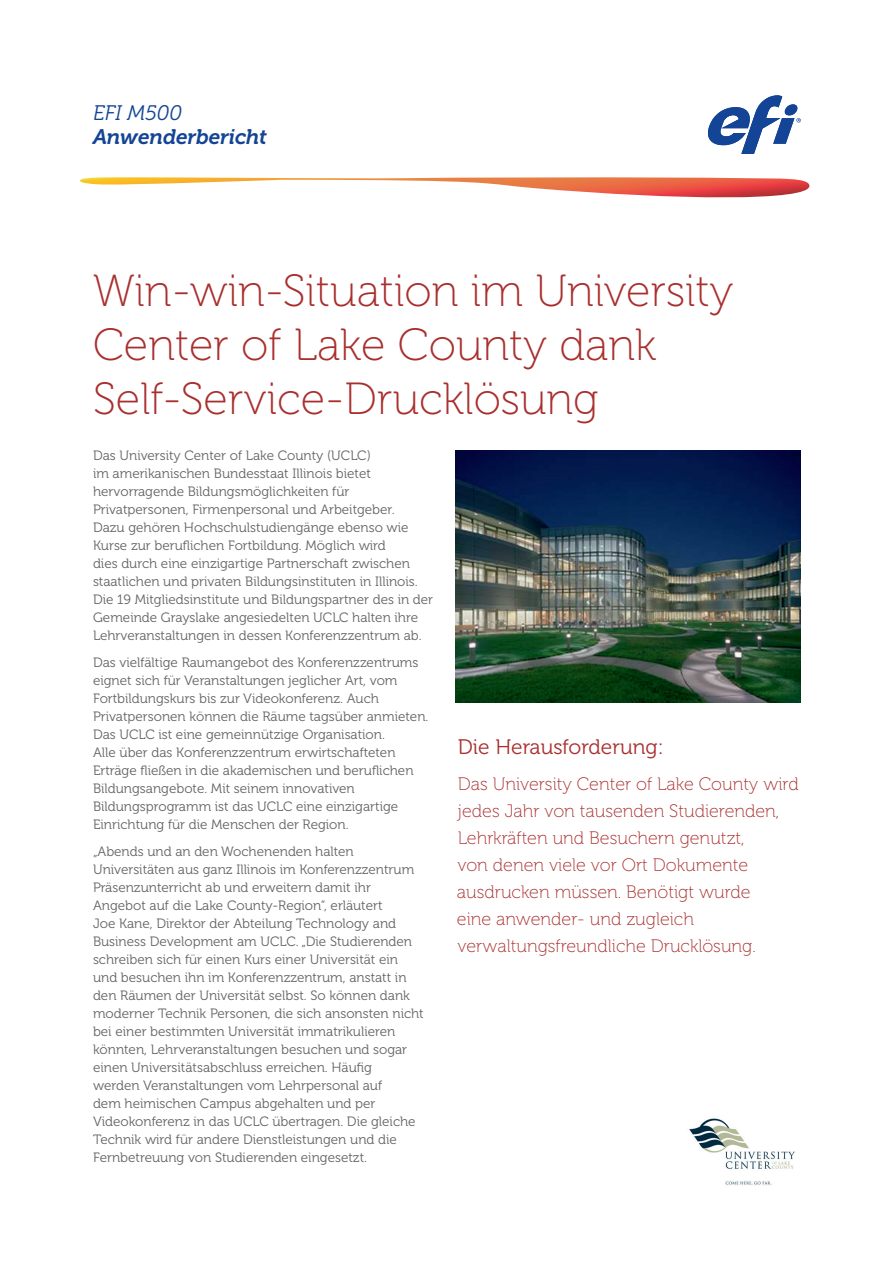
<style>
.page{position:relative;width:893px;height:1263px;background:#fff}
.page>*{position:absolute;margin:0;border:0;box-sizing:border-box;transform-origin:0 0}
.t1{font:45px/54px "Museo 100";color:#a92f2e}
.t2{font:21px "Museo 300";color:#a92f2e}
.t3{font:italic 21px "Museo 700";color:#134495}
.t4{font:italic 21px "Museo 300";color:#134495}
.t5{font:18px/27px "Museo 100";color:#a92f2e}
.t6{font:13.5px/18px "Museo 300";color:#636366}
</style>
<div class="page">
<svg style="left:80px;top:177px;width:729px;height:21px"></svg>
<svg style="left:707px;top:95px;width:94px;height:59px"></svg>
<img style="left:689px;top:1118px;width:106px;height:67px">
<img style="left:455px;top:450px;width:345px;height:252px">
<h2 class="t4" style="left:93px;top:101px;width:91px">EFI M500</h2>
<h2 class="t3" style="left:93px;top:125px;width:175px">Anwenderbericht</h2>
<h1 class="t1" style="left:93px;top:265px;width:642px">Win-win-Situation im University<br>Center of Lake County dank<br>Self-Service-Drucklösung</h1>
<p class="t6" style="left:93px;top:447px;width:342px">Das University Center of Lake County (UCLC)<br>im amerikanischen Bundesstaat Illinois bietet hervorragende Bildungsmöglichkeiten für Privatpersonen, Firmenpersonal und Arbeitgeber.<br>Dazu gehören Hochschulstudiengänge ebenso wie Kurse zur beruflichen Fortbildung. Möglich wird<br>dies durch eine einzigartige Partnerschaft zwischen staatlichen und privaten Bildungsinstituten in Illinois.<br>Die 19 Mitgliedsinstitute und Bildungspartner des in der Gemeinde Grayslake angesiedelten UCLC halten ihre Lehrveranstaltungen in dessen Konferenzzentrum ab.</p>
<p class="t6" style="left:93px;top:654px;width:337px">Das vielfältige Raumangebot des Konferenzzentrums eignet sich für Veranstaltungen jeglicher Art, vom Fortbildungskurs bis zur Videokonferenz. Auch Privatpersonen können die Räume tagsüber anmieten.<br>Das UCLC ist eine gemeinnützige Organisation.<br>Alle über das Konferenzzentrum erwirtschafteten Erträge fließen in die akademischen und beruflichen Bildungsangebote. Mit seinem innovativen Bildungsprogramm ist das UCLC eine einzigartige Einrichtung für die Menschen der Region.</p>
<p class="t6" style="left:93px;top:843px;width:332px">„Abends und an den Wochenenden halten Universitäten aus ganz Illinois im Konferenzzentrum Präsenzunterricht ab und erweitern damit ihr Angebot auf die Lake County-Region“, erläutert<br>Joe Kane, Direktor der Abteilung Technology and Business Development am UCLC. „Die Studierenden schreiben sich für einen Kurs einer Universität ein und besuchen ihn im Konferenzzentrum, anstatt in den Räumen der Universität selbst. So können dank moderner Technik Personen, die sich ansonsten nicht bei einer bestimmten Universität immatrikulieren könnten, Lehrveranstaltungen besuchen und sogar einen Universitätsabschluss erreichen. Häufig<br>werden Veranstaltungen vom Lehrpersonal auf<br>dem heimischen Campus abgehalten und per Videokonferenz in das UCLC übertragen. Die gleiche Technik wird für andere Dienstleistungen und die Fernbetreuung von Studierenden eingesetzt.</p>
<h2 class="t2" style="left:458px;top:735px;width:207px">Die Herausforderung:</h2>
<p class="t5" style="left:457px;top:771px;width:343px">Das University Center of Lake County wird jedes Jahr von tausenden Studierenden, Lehrkräften und Besuchern genutzt,<br>von denen viele vor Ort Dokumente ausdrucken müssen. Benötigt wurde<br>eine anwender- und zugleich verwaltungsfreundliche Drucklösung.</p>
</div>
